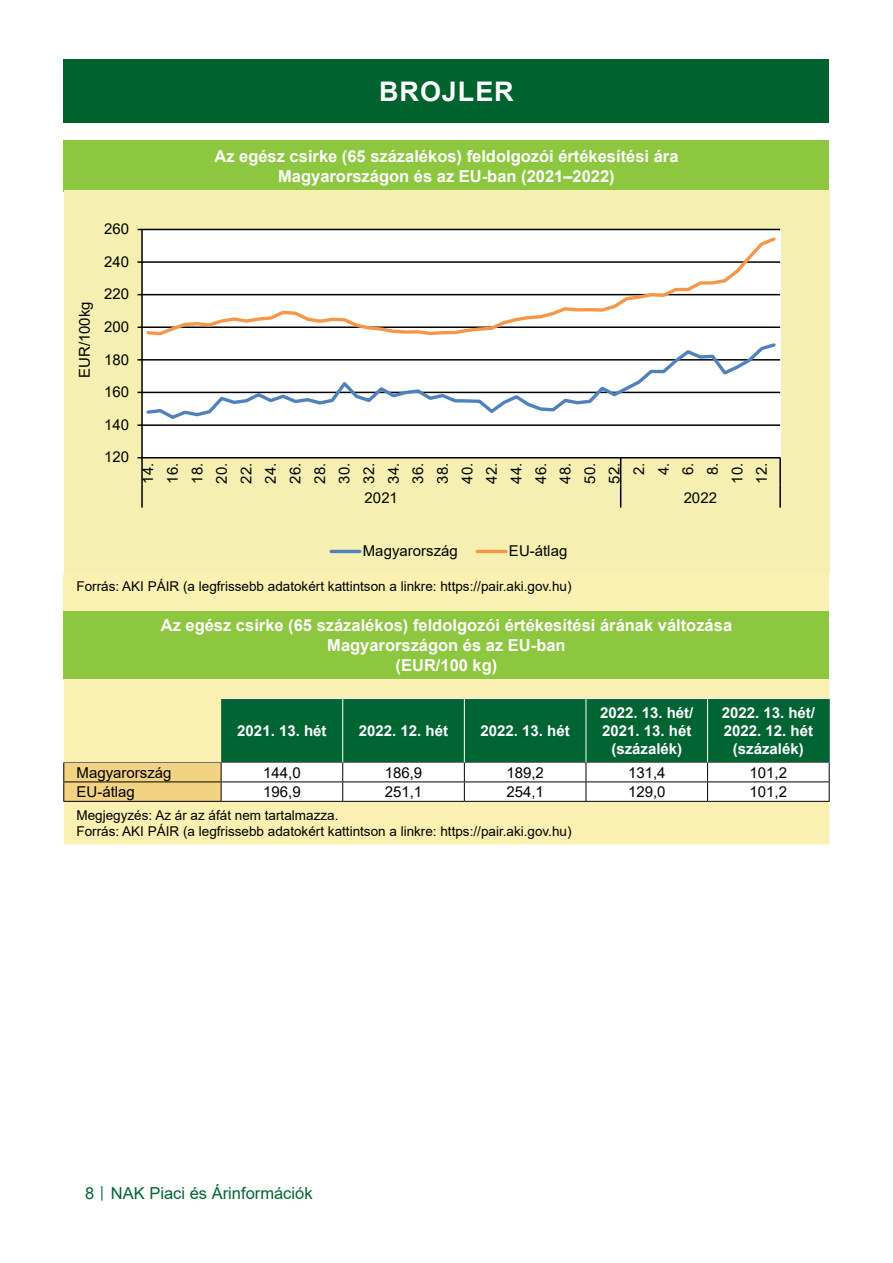
<style>
.page{position:relative;width:893px;height:1263px;background:#fff}
.page>*{position:absolute;margin:0;border:0;box-sizing:border-box;transform-origin:0 0}
.t1{font:700 27px "Arial";letter-spacing:.035em;color:#fff}
.t2{font:700 16.5px/19.8px "Arial";color:#fff;text-align:center}
.t3{font:16.5px "Arial";color:#006533}
.t4{font:15px/24.6px "Arial";color:#000;text-align:center}
.t5{font:700 15px/18px "Arial";color:#fff;text-align:center}
.t6{font:13.5px/16.2px "Arial";color:#000}
.s1{font-size:12px}
</style>
<div class="page">
<div style="left:64px;top:60px;width:765px;height:63px;background:#00632e"></div>
<div style="left:64px;top:610px;width:765px;height:69px;background:#8dc63f"></div>
<div style="left:64px;top:679px;width:765px;height:165px;background:#faf0b1"></div>
<hr style="left:63px;top:801px;width:158px;height:1px;background:#000">
<hr style="left:221px;top:801px;width:122px;height:1px;background:#000">
<hr style="left:343px;top:801px;width:121px;height:1px;background:#000">
<hr style="left:464px;top:801px;width:122px;height:1px;background:#000">
<hr style="left:586px;top:801px;width:122px;height:1px;background:#000">
<hr style="left:708px;top:801px;width:122px;height:1px;background:#000">
<svg style="left:63px;top:698px;width:767px;height:103px"></svg>
<div style="left:64px;top:573px;width:765px;height:37px;background:#faf0b1"></div>
<div style="left:64px;top:140px;width:765px;height:51px;background:#8dc63f"></div>
<div style="left:64px;top:190px;width:765px;height:383px;background:#f5f0b1"></div>
<div style="left:142px;top:229px;width:638px;height:229px;background:#fff"></div>
<hr style="left:142px;top:424px;width:638px;height:2px;background:#000">
<hr style="left:142px;top:392px;width:638px;height:1px;background:#000">
<hr style="left:142px;top:359px;width:638px;height:2px;background:#000">
<hr style="left:142px;top:326px;width:638px;height:2px;background:#000">
<hr style="left:142px;top:294px;width:638px;height:1px;background:#000">
<hr style="left:142px;top:261px;width:638px;height:2px;background:#000">
<hr style="left:142px;top:229px;width:638px;height:1px;background:#000">
<hr style="left:141px;top:229px;width:2px;height:229px;background:#000">
<hr style="left:142px;top:457px;width:638px;height:1px;background:#000">
<hr style="left:141px;top:458px;width:2px;height:27px;background:#000">
<hr style="left:779px;top:458px;width:2px;height:27px;background:#000">
<hr style="left:141px;top:485px;width:2px;height:23px;background:#000">
<svg style="left:620px;top:458px;width:1px;height:50px"></svg>
<hr style="left:779px;top:485px;width:2px;height:23px;background:#000">
<svg style="left:144px;top:343px;width:634px;height:76px"></svg>
<svg style="left:144px;top:237px;width:634px;height:99px"></svg>
<hr style="left:331px;top:550px;width:29px;height:3px;background:#4f81bd">
<hr style="left:477px;top:550px;width:29px;height:3px;background:#f79646">
<h1 class="t1" style="left:379px;top:73px;width:136px">BROJLER</h1>
<p class="t2" style="left:214px;top:146px;width:466px">Az egész csirke (65 százalékos) feldolgozói értékesítési ára<br>Magyarországon és az EU-ban (2021–2022)</p>
<p class="t4" style="left:72px;top:378px;width:78px;rotate:-90deg">EUR/100kg</p>
<p class="t4" style="left:104px;top:216px;width:27px">260</p>
<p class="t4" style="left:104px;top:249px;width:27px">240</p>
<p class="t4" style="left:104px;top:282px;width:27px">220</p>
<p class="t4" style="left:104px;top:314px;width:27px">200</p>
<p class="t4" style="left:104px;top:347px;width:27px">180</p>
<p class="t4" style="left:104px;top:379px;width:27px">160</p>
<p class="t4" style="left:104px;top:412px;width:27px">140</p>
<p class="t4" style="left:104px;top:445px;width:27px">120</p>
<p class="t4" style="left:136px;top:483px;width:22px;rotate:-90deg">14.<br>16.<br>18.<br>20.<br>22.<br>24.<br>26.<br>28.<br>30.<br>32.<br>34.<br>36.<br>38.<br>40.<br>42.<br>44.<br>46.<br>48.<br>50.<br>52.<br>2.<br>4.<br>6.<br>8.<br>10.<br>12.</p>
<p class="t4" style="left:365px;top:485px;width:35px">2021</p>
<p class="t4" style="left:684px;top:485px;width:35px">2022</p>
<p class="t4" style="left:363px;top:538px;width:97px">Magyarország</p>
<p class="t4" style="left:509px;top:538px;width:60px">EU-átlag</p>
<p class="t6" style="left:77px;top:578px;width:496px">Forrás: AKI PÁIR (a legfrissebb adatokért kattintson a linkre: https://pair.aki.gov.hu)</p>
<p class="t2" style="left:161px;top:615px;width:573px">Az egész csirke (65 százalékos) feldolgozói értékesítési árának változása<br>Magyarországon és az EU-ban<br>(EUR/100 kg)</p>
<p class="t5" style="left:237px;top:722px;width:91px">2021. 13. hét</p>
<p class="t5" style="left:359px;top:722px;width:91px">2022. 12. hét</p>
<p class="t5" style="left:481px;top:722px;width:91px">2022. 13. hét</p>
<p class="t5" style="left:600px;top:704px;width:95px">2022. 13. hét/<br>2021. 13. hét (százalék)</p>
<p class="t5" style="left:722px;top:704px;width:95px">2022. 13. hét/<br>2022. 12. hét (százalék)</p>
<p class="t4" style="left:77px;top:760px;width:97px">Magyarország</p>
<p class="t4" style="left:263px;top:760px;width:39px">144,0</p>
<p class="t4" style="left:385px;top:760px;width:39px">186,9</p>
<p class="t4" style="left:506px;top:760px;width:39px">189,2</p>
<p class="t4" style="left:628px;top:760px;width:39px">131,4</p>
<p class="t4" style="left:750px;top:760px;width:39px">101,2</p>
<p class="t4" style="left:77px;top:779px;width:60px">EU-átlag</p>
<p class="t4" style="left:263px;top:779px;width:39px">196,9</p>
<p class="t4" style="left:385px;top:779px;width:39px">251,1</p>
<p class="t4" style="left:506px;top:779px;width:39px">254,1</p>
<p class="t4" style="left:628px;top:779px;width:39px">129,0</p>
<p class="t4" style="left:750px;top:779px;width:39px">101,2</p>
<p class="t6" style="left:77px;top:807px;width:496px">Megjegyzés: Az ár az áfát nem tartalmazza.<br>Forrás: AKI PÁIR (a legfrissebb adatokért kattintson a linkre: https://pair.aki.gov.hu)</p>
<p class="t3" style="left:85px;top:1182px;width:229px">8 <span class="s1">│</span> NAK Piaci és Árinformációk</p>
</div>
